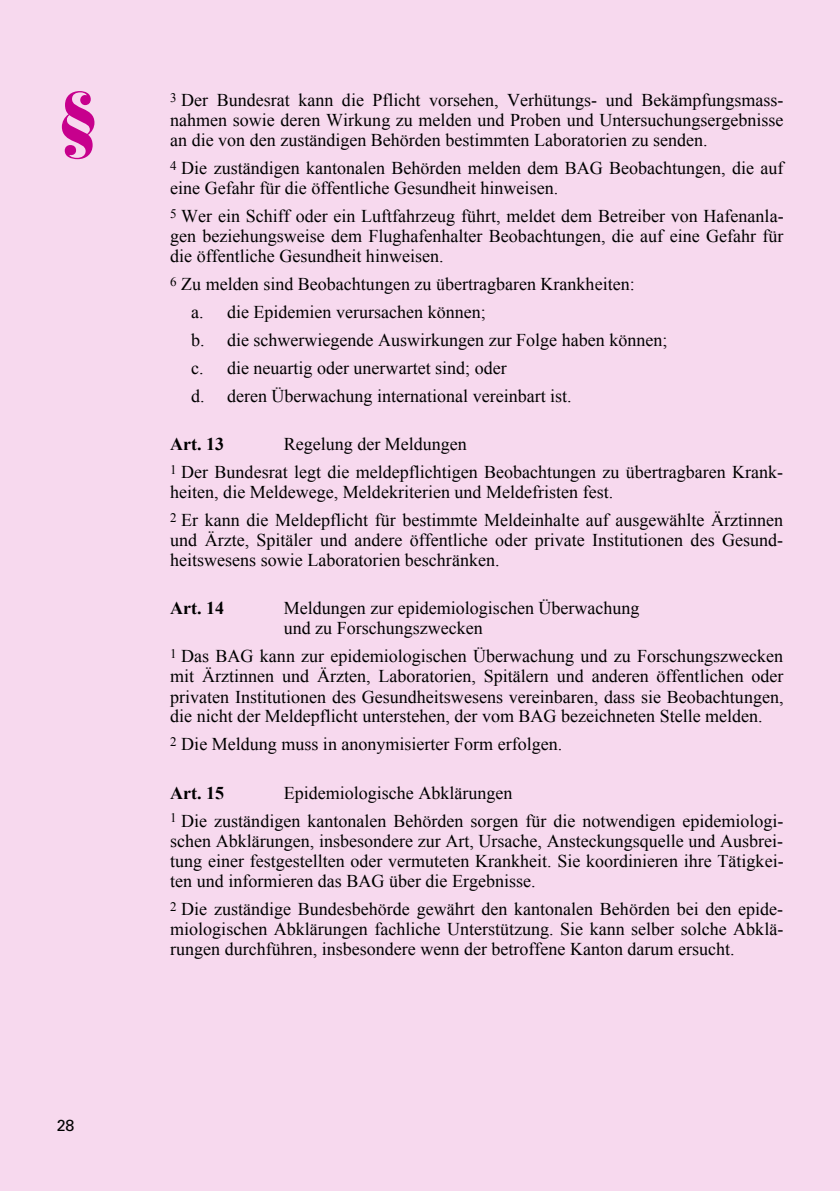
<style>
.page{position:relative;width:840px;height:1191px;background:#fff}
.page>*{position:absolute;margin:0;border:0;box-sizing:border-box;transform-origin:0 0}
.t1{font:900 70px "Bauer Bodoni";color:#c7008d}
.t2{font:18px/20px "Times New Roman";color:#000}
.t3{font:700 18px "Times New Roman";color:#000}
.t4{font:16px "Univers";color:#000}
</style>
<div class="page">
<div style="left:0;top:0;width:839px;height:1191px;background:#f7d9ee"></div>
<h1 class="t1" style="left:57px;top:91px;width:44px">§</h1>
<p class="t4" style="left:57px;top:1119px;width:19px">28</p>
<p class="t2" style="left:170px;top:90px;width:614px;text-align:justify"><sup>3</sup> Der Bundesrat kann die Pflicht vorsehen, Verhütungs- und Bekämpfungsmass&shy;nahmen sowie deren Wirkung zu melden und Proben und Untersuchungsergebnisse an die von den zuständigen Behörden bestimmten Laboratorien zu senden.</p>
<p class="t2" style="left:170px;top:158px;width:614px"><sup>4</sup> Die zuständigen kantonalen Behörden melden dem BAG Beobachtungen, die auf eine Gefahr für die öffentliche Gesundheit hinweisen.</p>
<p class="t2" style="left:170px;top:206px;width:614px;text-align:justify"><sup>5</sup> Wer ein Schiff oder ein Luftfahrzeug führt, meldet dem Betreiber von Hafenanla&shy;gen beziehungsweise dem Flughafenhalter Beobachtungen, die auf eine Gefahr für die öffentliche Gesundheit hinweisen.</p>
<p class="t2" style="left:191px;top:270px;width:477px;line-height:28px;text-indent:-21px"><sup>6</sup> Zu melden sind Beobachtungen zu übertragbaren Krankheiten:<br>a. die Epidemien verursachen können;<br>b. die schwerwiegende Auswirkungen zur Folge haben können; c. die neuartig oder unerwartet sind; oder<br>d. deren Überwachung international vereinbart ist.</p>
<p class="t3" style="left:170px;top:434px;width:55px">Art. 13</p>
<p class="t2" style="left:170px;top:430px;width:614px;line-height:28px;text-indent:113px">Regelung der Meldungen<br><sup>1</sup> Der Bundesrat legt die meldepflichtigen Beobachtungen zu übertragbaren Krank-</p>
<p class="t2" style="left:170px;top:478px;width:614px;line-height:28px">heiten, die Meldewege, Meldekriterien und Meldefristen fest.<br><sup>2</sup> Er kann die Meldepflicht für bestimmte Meldeinhalte auf ausgewählte Ärztinnen</p>
<p class="t2" style="left:170px;top:530px;width:614px">und Ärzte, Spitäler und andere öffentliche oder private Institutionen des Gesund&shy;heitswesens sowie Laboratorien beschränken.</p>
<p class="t3" style="left:170px;top:598px;width:55px">Art. 14</p>
<p class="t2" style="left:283px;top:598px;width:357px">Meldungen zur epidemiologischen Überwachung und zu Forschungszwecken</p>
<p class="t2" style="left:170px;top:646px;width:614px;text-align:justify"><sup>1</sup> Das BAG kann zur epidemiologischen Überwachung und zu Forschungszwecken mit Ärztinnen und Ärzten, Laboratorien, Spitälern und anderen öffentlichen oder privaten Institutionen des Gesundheitswesens vereinbaren, dass sie Beobachtungen, die nicht der Meldepflicht unterstehen, der vom BAG bezeichneten Stelle melden.</p>
<p class="t2" style="left:170px;top:734px;width:393px"><sup>2</sup> Die Meldung muss in anonymisierter Form erfolgen.</p>
<p class="t3" style="left:170px;top:782px;width:55px">Art. 15</p>
<p class="t2" style="left:170px;top:778px;width:614px;line-height:28px;text-indent:113px">Epidemiologische Abklärungen<br><sup>1</sup> Die zuständigen kantonalen Behörden sorgen für die notwendigen epidemiologi-</p>
<p class="t2" style="left:170px;top:830px;width:614px;text-align:justify">schen Abklärungen, insbesondere zur Art, Ursache, Ansteckungsquelle und Ausbrei&shy;tung einer festgestellten oder vermuteten Krankheit. Sie koordinieren ihre Tätigkei&shy;ten und informieren das BAG über die Ergebnisse.</p>
<p class="t2" style="left:170px;top:898px;width:614px;text-align:justify"><sup>2</sup> Die zuständige Bundesbehörde gewährt den kantonalen Behörden bei den epide&shy;miologischen Abklärungen fachliche Unterstützung. Sie kann selber solche Abklä&shy;rungen durchführen, insbesondere wenn der betroffene Kanton darum ersucht.</p>
</div>
